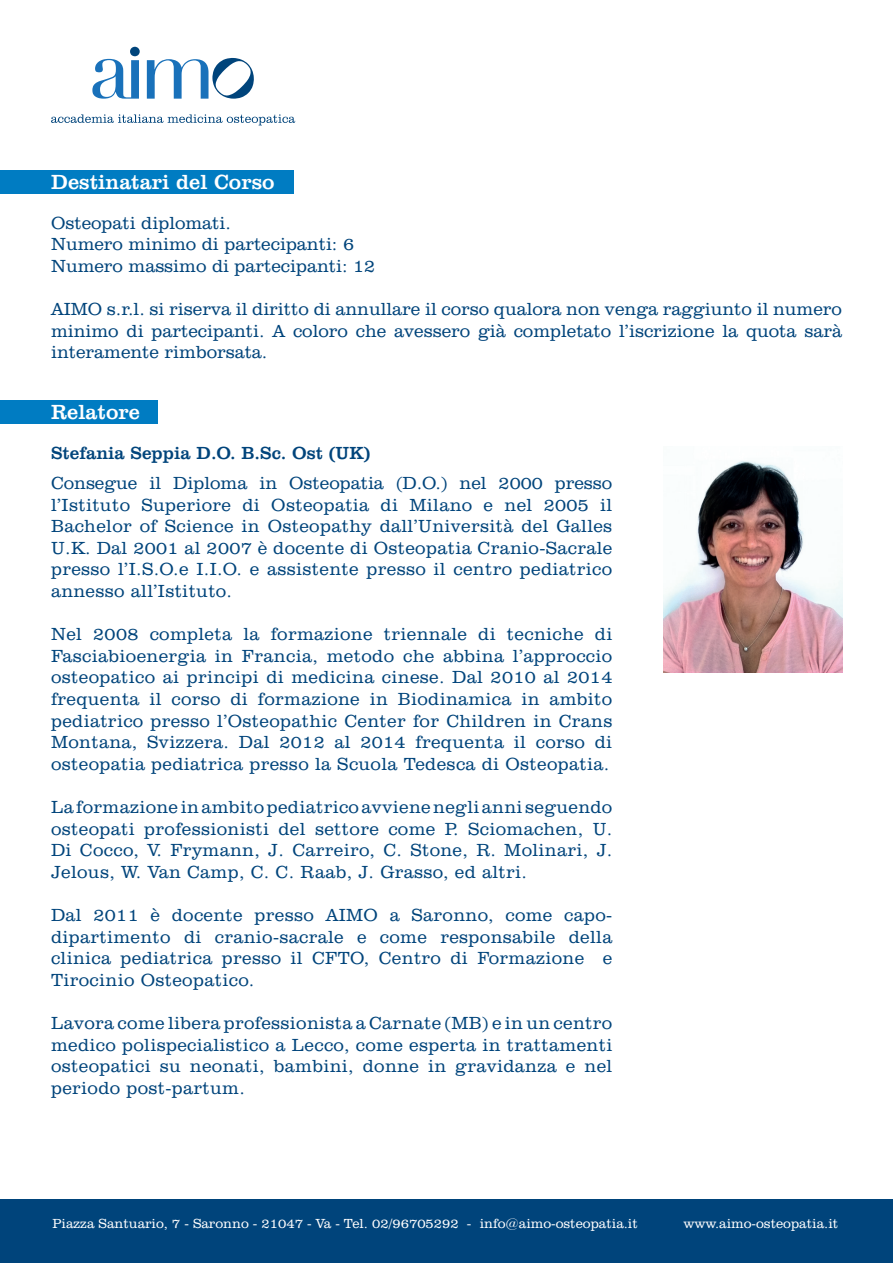
<style>
.page{position:relative;width:893px;height:1263px;background:#fff}
.page>*{position:absolute;margin:0;border:0;box-sizing:border-box;transform-origin:0 0}
.t1{font:21px "Clarendon BT";color:#fff}
.t2{font:300 18px/21.6px "Clarendon BT";letter-spacing:.02em;color:#00447b;text-align:justify}
.t3{font:300 18px/21.6px "Clarendon BT";color:#00447b}
.t4{font:18px "Clarendon BT";color:#00447b}
.t5{font:300 13.5px "Clarendon BT";color:#fff}
</style>
<div class="page">
<div style="left:0;top:1199px;width:893px;height:64px;background:#00447b"></div>
<svg style="left:51px;top:114px;width:244px;height:11px"></svg>
<svg style="left:92px;top:47px;width:48px;height:52px"></svg>
<svg style="left:147px;top:58px;width:107px;height:41px"></svg>
<div style="left:0;top:170px;width:293px;height:23px;background:#007cc2"></div>
<div style="left:0;top:401px;width:157px;height:23px;background:#007cc2"></div>
<img style="left:663px;top:461px;width:180px;height:211px">
<p class="t1" style="left:51px;top:169px;width:225px">Destinatari del Corso</p>
<p class="t3" style="left:51px;top:211px;width:326px">Osteopati diplomati.<br>Numero minimo di partecipanti: 6<br>Numero massimo di partecipanti: 12</p>
<p class="t2" style="left:51px;top:298px;width:792px">AIMO s.r.l. si riserva il diritto di annullare il corso qualora non venga raggiunto il numero minimo di partecipanti. A coloro che avessero già completato l’iscrizione la quota sarà interamente rimborsata.</p>
<p class="t1" style="left:51px;top:399px;width:91px">Relatore</p>
<p class="t4" style="left:51px;top:442px;width:321px">Stefania Seppia D.O. B.Sc. Ost (UK)</p>
<p class="t2" style="left:51px;top:472px;width:563px">Consegue il Diploma in Osteopatia (D.O.) nel 2000 presso l’Istituto Superiore di Osteopatia di Milano e nel 2005 il Bachelor of Science in Osteopathy dall’Università del Galles U.K. Dal 2001 al 2007 è docente di Osteopatia Cranio-Sacrale presso l’I.S.O.e I.I.O. e assistente presso il centro pediatrico annesso all’Istituto.</p>
<p class="t2" style="left:51px;top:623px;width:563px">Nel 2008 completa la formazione triennale di tecniche di Fasciabioenergia in Francia, metodo che abbina l’approccio osteopatico ai principi di medicina cinese. Dal 2010 al 2014 frequenta il corso di formazione in Biodinamica in ambito pediatrico presso l’Osteopathic Center for Children in Crans Montana, Svizzera. Dal 2012 al 2014 frequenta il corso di osteopatia pediatrica presso la Scuola Tedesca di Osteopatia.</p>
<p class="t2" style="left:51px;top:796px;width:563px">La formazione in ambito pediatrico avviene negli anni seguendo osteopati professionisti del settore come P. Sciomachen, U.<br>Di Cocco, V. Frymann, J. Carreiro, C. Stone, R. Molinari, J.<br>Jelous, W. Van Camp, C. C. Raab, J. Grasso, ed altri.</p>
<p class="t2" style="left:51px;top:904px;width:563px">Dal 2011 è docente presso AIMO a Saronno, come capo&shy;dipartimento di cranio-sacrale e come responsabile della clinica pediatrica presso il CFTO, Centro di Formazione e Tirocinio Osteopatico.</p>
<p class="t2" style="left:51px;top:1012px;width:563px">Lavora come libera professionista a Carnate (MB) e in un centro medico polispecialistico a Lecco, come esperta in trattamenti osteopatici su neonati, bambini, donne in gravidanza e nel periodo post-partum.</p>
<p class="t5" style="left:52px;top:1215px;width:587px">Piazza Santuario, 7 - Saronno - 21047 - Va - Tel. 02/96705292 - info@aimo-osteopatia.it</p>
<p class="t5" style="left:683px;top:1215px;width:156px">www.aimo-osteopatia.it</p>
</div>
